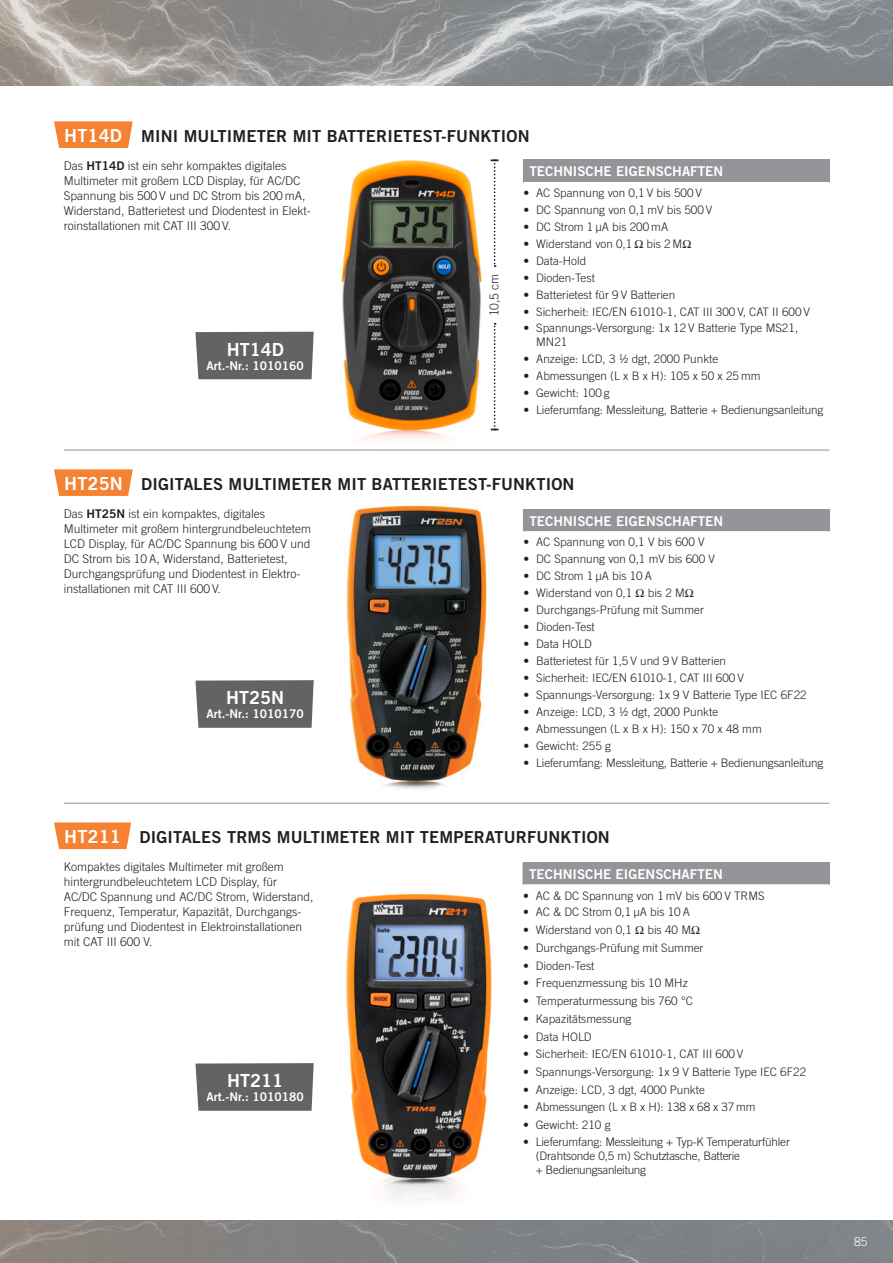
<style>
.page{position:relative;width:893px;height:1263px;background:#fff}
.page>*{position:absolute;margin:0;border:0;box-sizing:border-box;transform-origin:0 0}
.t1{font:18px "Trade Gothic LT Bold Two";letter-spacing:.005em;color:#fff}
.t2{font:16.5px "Trade Gothic LT Bold Two";letter-spacing:.01em;color:#231f20}
.t3{font:13.5px "Trade Gothic LT Bold Two";color:#fff}
.t4{font:300 12.15px "Trade Gothic LT";color:#231f20}
.t5{font:300 12px/15px "Trade Gothic LT";color:#231f20}
.t6{font:12px "Trade Gothic LT Bold Two";color:#fff}
.t7{font:300 12px "Trade Gothic LT";color:#fff}
.t8{font:300 11.7px/14.1px "Trade Gothic LT";color:#231f20}
.s1{font-family:"Trade Gothic LT Bold Two";font-weight:400}
</style>
<div class="page">
<img style="left:246px;top:505px;width:341px;height:298px">
<img style="left:346px;top:862px;width:177px;height:338px">
<img style="left:0;top:1220px;width:893px;height:43px">
<img style="left:316px;top:159px;width:184px;height:291px">
<div style="left:523px;top:509px;width:307px;height:23px;background:#939598"></div>
<hr style="left:523px;top:531px;width:307px;height:1px;background:#fff">
<hr style="left:64px;top:450px;width:765px;height:1px;background:#939598">
<div style="left:523px;top:159px;width:307px;height:23px;background:#939598"></div>
<hr style="left:64px;top:803px;width:765px;height:1px;background:#939598">
<div style="left:523px;top:862px;width:306px;height:23px;background:#939598"></div>
<hr style="left:523px;top:884px;width:307px;height:1px;background:#fff">
<svg style="left:829px;top:862px;width:1px;height:22px"></svg>
<svg style="left:491px;top:159px;width:7px;height:108px"></svg>
<svg style="left:491px;top:323px;width:7px;height:107px"></svg>
<img style="left:0;top:0;width:893px;height:85px">
<svg style="left:54px;top:121px;width:79px;height:27px;background:#f48b42"></svg>
<div style="left:195px;top:332px;width:119px;height:47px;background:#636366"></div>
<svg style="left:54px;top:469px;width:79px;height:27px;background:#f48b42"></svg>
<svg style="left:195px;top:680px;width:119px;height:48px;background:#69696c"></svg>
<svg style="left:54px;top:822px;width:77px;height:27px;background:#f48b42"></svg>
<svg style="left:195px;top:1063px;width:119px;height:48px;background:#69696c"></svg>
<h1 class="t1" style="left:64px;top:124px;width:59px">HT14D</h1>
<h2 class="t2" style="left:141px;top:126px;width:390px">MINI MULTIMETER MIT BATTERIETEST-FUNKTION</h2>
<p class="t5" style="left:64px;top:159px;width:248px">Das <span class="s1">HT14D</span> ist ein sehr kompaktes digitales Multimeter mit großem LCD Display, für AC/DC Spannung bis 500 V und DC Strom bis 200 mA, Widerstand, Batterietest und Diodentest in Elekt&shy;roinstallationen mit CAT III 300 V.</p>
<h1 class="t1" style="left:227px;top:338px;width:59px">HT14D</h1>
<p class="t6" style="left:207px;top:358px;width:99px">Art.-Nr.: 1010160</p>
<p class="t4" style="left:487px;top:316px;width:44px;rotate:-90deg">10,5 cm</p>
<p class="t3" style="left:529px;top:163px;width:195px">TECHNISCHE EIGENSCHAFTEN</p>
<p class="t8" style="left:523px;top:186px;width:180px">• AC Spannung von 0,1 V bis 500 V</p>
<p class="t8" style="left:523px;top:202px;width:190px">• DC Spannung von 0,1 mV bis 500 V</p>
<p class="t8" style="left:523px;top:219px;width:146px">• DC Strom 1 µA bis 200 mA</p>
<p class="t8" style="left:523px;top:236px;width:169px">• Widerstand von 0,1 Ω bis 2 MΩ</p>
<p class="t8" style="left:523px;top:253px;width:64px">• Data-Hold</p>
<p class="t8" style="left:523px;top:270px;width:73px">• Dioden-Test</p>
<p class="t8" style="left:523px;top:287px;width:153px">• Batterietest für 9 V Batterien</p>
<p class="t8" style="left:523px;top:304px;width:288px">• Sicherheit: IEC/EN 61010-1, CAT III 300 V, CAT II 600 V</p>
<p class="t8" style="left:536px;top:321px;width:264px;text-indent:-13px">• Spannungs-Versorgung: 1x 12 V Batterie Type MS21,<br>MN21</p>
<p class="t8" style="left:523px;top:351px;width:196px">• Anzeige: LCD, 3 ½ dgt, 2000 Punkte</p>
<p class="t8" style="left:523px;top:368px;width:239px">• Abmessungen (L x B x H): 105 x 50 x 25 mm</p>
<p class="t8" style="left:523px;top:385px;width:88px">• Gewicht: 100 g</p>
<p class="t8" style="left:523px;top:402px;width:301px">• Lieferumfang: Messleitung, Batterie + Bedienungsanleitung</p>
<h1 class="t1" style="left:64px;top:472px;width:60px">HT25N</h1>
<h2 class="t2" style="left:141px;top:474px;width:435px">DIGITALES MULTIMETER MIT BATTERIETEST-FUNKTION</h2>
<p class="t5" style="left:64px;top:506px;width:249px">Das <span class="s1">HT25N</span> ist ein kompaktes, digitales Multimeter mit großem hintergrundbeleuchtetem LCD Display, für AC/DC Spannung bis 600 V und DC Strom bis 10 A, Widerstand, Batterietest, Durchgangsprüfung und Diodentest in Elektro&shy;installationen mit CAT III 600 V.</p>
<h1 class="t1" style="left:226px;top:686px;width:59px">HT25N</h1>
<p class="t6" style="left:207px;top:707px;width:99px">Art.-Nr.: 1010170</p>
<p class="t3" style="left:529px;top:512px;width:195px">TECHNISCHE EIGENSCHAFTEN</p>
<p class="t8" style="left:523px;top:535px;width:183px">• AC Spannung von 0,1 V bis 600 V</p>
<p class="t8" style="left:523px;top:551px;width:193px">• DC Spannung von 0,1 mV bis 600 V</p>
<p class="t8" style="left:523px;top:568px;width:130px">• DC Strom 1 µA bis 10 A</p>
<p class="t8" style="left:523px;top:585px;width:171px">• Widerstand von 0,1 Ω bis 2 MΩ</p>
<p class="t8" style="left:523px;top:603px;width:182px">• Durchgangs-Prüfung mit Summer</p>
<p class="t8" style="left:523px;top:620px;width:73px">• Dioden-Test</p>
<p class="t8" style="left:523px;top:637px;width:70px">• Data HOLD</p>
<p class="t8" style="left:523px;top:654px;width:204px">• Batterietest für 1,5 V und 9 V Batterien</p>
<p class="t8" style="left:523px;top:671px;width:222px">• Sicherheit: IEC/EN 61010-1, CAT III 600 V</p>
<p class="t8" style="left:523px;top:688px;width:285px">• Spannungs-Versorgung: 1x 9 V Batterie Type IEC 6F22</p>
<p class="t8" style="left:523px;top:705px;width:196px">• Anzeige: LCD, 3 ½ dgt, 2000 Punkte</p>
<p class="t8" style="left:523px;top:722px;width:240px">• Abmessungen (L x B x H): 150 x 70 x 48 mm</p>
<p class="t8" style="left:523px;top:739px;width:89px">• Gewicht: 255 g</p>
<p class="t8" style="left:523px;top:756px;width:301px">• Lieferumfang: Messleitung, Batterie + Bedienungsanleitung</p>
<h1 class="t1" style="left:64px;top:825px;width:58px">HT211</h1>
<h2 class="t2" style="left:140px;top:827px;width:472px">DIGITALES TRMS MULTIMETER MIT TEMPERATURFUNKTION</h2>
<p class="t3" style="left:529px;top:866px;width:195px">TECHNISCHE EIGENSCHAFTEN</p>
<p class="t8" style="left:523px;top:888px;width:243px">• AC &amp; DC Spannung von 1 mV bis 600 V TRMS</p>
<p class="t8" style="left:523px;top:905px;width:168px">• AC &amp; DC Strom 0,1 µA bis 10 A</p>
<p class="t8" style="left:523px;top:923px;width:178px">• Widerstand von 0,1 Ω bis 40 MΩ</p>
<p class="t8" style="left:523px;top:940px;width:182px">• Durchgangs-Prüfung mit Summer</p>
<p class="t8" style="left:523px;top:958px;width:73px">• Dioden-Test</p>
<p class="t8" style="left:523px;top:976px;width:166px">• Frequenzmessung bis 10 MHz</p>
<p class="t8" style="left:523px;top:994px;width:171px">• Temperaturmessung bis 760 °C</p>
<p class="t8" style="left:523px;top:1011px;width:110px">• Kapazitätsmessung</p>
<p class="t8" style="left:523px;top:1029px;width:70px">• Data HOLD</p>
<p class="t8" style="left:523px;top:1047px;width:222px">• Sicherheit: IEC/EN 61010-1, CAT III 600 V</p>
<p class="t8" style="left:523px;top:1064px;width:285px">• Spannungs-Versorgung: 1x 9 V Batterie Type IEC 6F22</p>
<p class="t8" style="left:523px;top:1082px;width:183px">• Anzeige: LCD, 3 dgt, 4000 Punkte</p>
<p class="t8" style="left:523px;top:1100px;width:234px">• Abmessungen (L x B x H): 138 x 68 x 37 mm</p>
<p class="t8" style="left:523px;top:1118px;width:89px">• Gewicht: 210 g</p>
<p class="t8" style="left:536px;top:1135px;width:256px;text-indent:-13px">• Lieferumfang: Messleitung + Typ-K Temperaturfühler (Drahtsonde 0,5 m) Schutztasche, Batterie<br>+ Bedienungsanleitung</p>
<p class="t5" style="left:64px;top:859px;width:251px">Kompaktes digitales Multimeter mit großem hintergrundbeleuchtetem LCD Display, für AC/DC Spannung und AC/DC Strom, Widerstand, Frequenz, Temperatur, Kapazität, Durchgangs&shy;prüfung und Diodentest in Elektroinstallationen mit CAT III 600 V.</p>
<h1 class="t1" style="left:227px;top:1069px;width:57px">HT211</h1>
<p class="t6" style="left:207px;top:1090px;width:99px">Art.-Nr.: 1010180</p>
<p class="t7" style="left:854px;top:1234px;width:15px">85</p>
</div>
